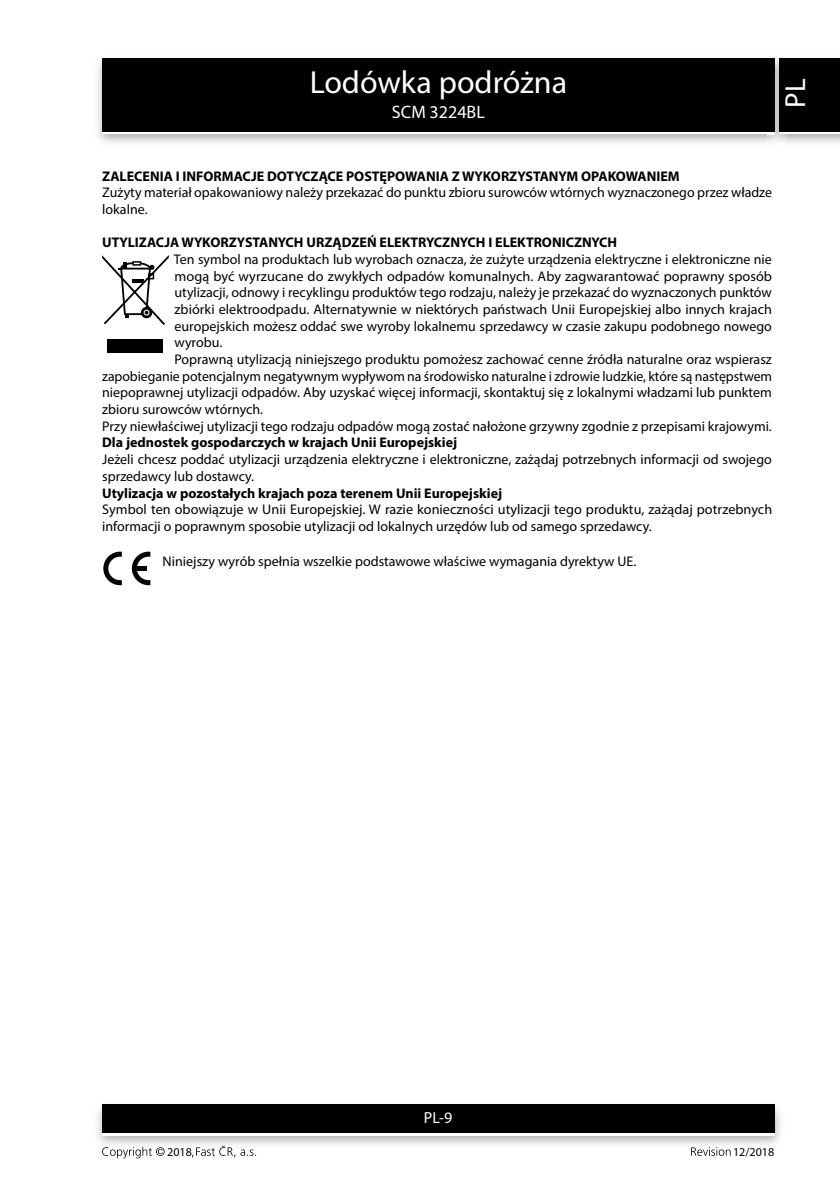
<style>
.page{position:relative;width:840px;height:1191px;background:#fff}
.page>*{position:absolute;margin:0;border:0;box-sizing:border-box;transform-origin:0 0}
.t1{font:32px "Myriad Pro";color:#fff}
.t2{font:29px "Myriad Pro";color:#fff}
.t3{font:18px "Myriad Pro";color:#fff}
.t4{font:16px "Myriad Pro";color:#fff}
.t5{font:14px/16.6px "Myriad Pro";color:#000}
.t6{font:700 14px "Myriad Pro";color:#000}
.t7{font:12px "Myriad Pro";color:#000}
</style>
<div class="page">
<div style="left:102px;top:61px;width:672px;height:73px;background:linear-gradient(to right,#000,#000)"></div>
<div style="left:102px;top:58px;width:672px;height:73px;background:#000"></div>
<img style="left:97px;top:1104px;width:684px;height:41px">
<div style="left:102px;top:1107px;width:672px;height:28px;background:linear-gradient(to right,#fff,#fff)"></div>
<div style="left:102px;top:1104px;width:672px;height:28px;background:#000"></div>
<img style="left:767px;top:56px;width:18px;height:89px">
<svg style="left:767px;top:131px;width:7px;height:3px"></svg>
<img style="left:767px;top:58px;width:7px;height:3px">
<img style="left:767px;top:61px;width:7px;height:70px">
<div style="left:778px;top:61px;width:61px;height:73px;background:linear-gradient(to right,#000,#000)"></div>
<div style="left:778px;top:58px;width:61px;height:73px;background:#000"></div>
<svg style="left:102px;top:1146px;width:63px;height:12px"></svg>
<svg style="left:192px;top:1145px;width:64px;height:12px"></svg>
<svg style="left:691px;top:1147px;width:39px;height:8px"></svg>
<svg style="left:102px;top:255px;width:67px;height:70px"></svg>
<div style="left:107px;top:339px;width:55px;height:14px;background:#000"></div>
<svg style="left:103px;top:551px;width:19px;height:34px"></svg>
<svg style="left:132px;top:551px;width:18px;height:34px"></svg>
<div style="left:137px;top:566px;width:10px;height:5px;background:#000"></div>
<h1 class="t1" style="left:309px;top:62px;width:259px">Lodówka podróżna</h1>
<p class="t3" style="left:392px;top:101px;width:94px">SCM 3224BL</p>
<h2 class="t2" style="left:777px;top:108px;width:31px;rotate:-90deg">PL</h2>
<p class="t6" style="left:102px;top:167px;width:578px">ZALECENIA I INFORMACJE DOTYCZĄCE POSTĘPOWANIA Z WYKORZYSTANYM OPAKOWANIEM</p>
<p class="t5" style="left:102px;top:184px;width:671px">Zużyty materiał opakowaniowy należy przekazać do punktu zbioru surowców wtórnych wyznaczonego przez władze lokalne.</p>
<p class="t6" style="left:102px;top:233px;width:516px">UTYLIZACJA WYKORZYSTANYCH URZĄDZEŃ ELEKTRYCZNYCH I ELEKTRONICZNYCH</p>
<p class="t5" style="left:174px;top:251px;width:599px">Ten symbol na produktach lub wyrobach oznacza, że zużyte urządzenia elektryczne i elektroniczne nie</p>
<p class="t5" style="left:174px;top:267px;width:598px">mogą być wyrzucane do zwykłych odpadów komunalnych. Aby zagwarantować poprawny sposób</p>
<p class="t5" style="left:174px;top:284px;width:598px">utylizacji, odnowy i recyklingu produktów tego rodzaju, należy je przekazać do wyznaczonych punktów</p>
<p class="t5" style="left:174px;top:301px;width:598px">zbiórki elektroodpadu. Alternatywnie w niektórych państwach Unii Europejskiej albo innych krajach</p>
<p class="t5" style="left:174px;top:317px;width:598px">europejskich możesz oddać swe wyroby lokalnemu sprzedawcy w czasie zakupu podobnego nowego</p>
<p class="t5" style="left:174px;top:334px;width:49px">wyrobu.</p>
<p class="t5" style="left:174px;top:351px;width:598px">Poprawną utylizacją niniejszego produktu pomożesz zachować cenne źródła naturalne oraz wspierasz</p>
<p class="t5" style="left:102px;top:367px;width:671px">zapobieganie potencjalnym negatywnym wypływom na środowisko naturalne i zdrowie ludzkie, które są następstwem</p>
<p class="t5" style="left:102px;top:384px;width:670px">niepoprawnej utylizacji odpadów. Aby uzyskać więcej informacji, skontaktuj się z lokalnymi władzami lub punktem</p>
<p class="t5" style="left:102px;top:401px;width:162px">zbioru surowców wtórnych.</p>
<p class="t5" style="left:102px;top:417px;width:670px">Przy niewłaściwej utylizacji tego rodzaju odpadów mogą zostać nałożone grzywny zgodnie z przepisami krajowymi.</p>
<p class="t6" style="left:102px;top:433px;width:356px">Dla jednostek gospodarczych w krajach Unii Europejskiej</p>
<p class="t5" style="left:102px;top:451px;width:670px">Jeżeli chcesz poddać utylizacji urządzenia elektryczne i elektroniczne, zażądaj potrzebnych informacji od swojego sprzedawcy lub dostawcy.</p>
<p class="t6" style="left:102px;top:484px;width:401px">Utylizacja w pozostałych krajach poza terenem Unii Europejskiej</p>
<p class="t5" style="left:102px;top:501px;width:671px">Symbol ten obowiązuje w Unii Europejskiej. W razie konieczności utylizacji tego produktu, zażądaj potrzebnych informacji o poprawnym sposobie utylizacji od lokalnych urzędów lub od samego sprzedawcy.</p>
<p class="t5" style="left:162px;top:553px;width:475px">Niniejszy wyrób spełnia wszelkie podstawowe właściwe wymagania dyrektyw UE.</p>
<p class="t4" style="left:423px;top:1108px;width:30px">PL-9</p>
<p class="t7" style="left:167px;top:1144px;width:26px">2018</p>
<p class="t7" style="left:732px;top:1144px;width:43px">12/2018</p>
</div>
